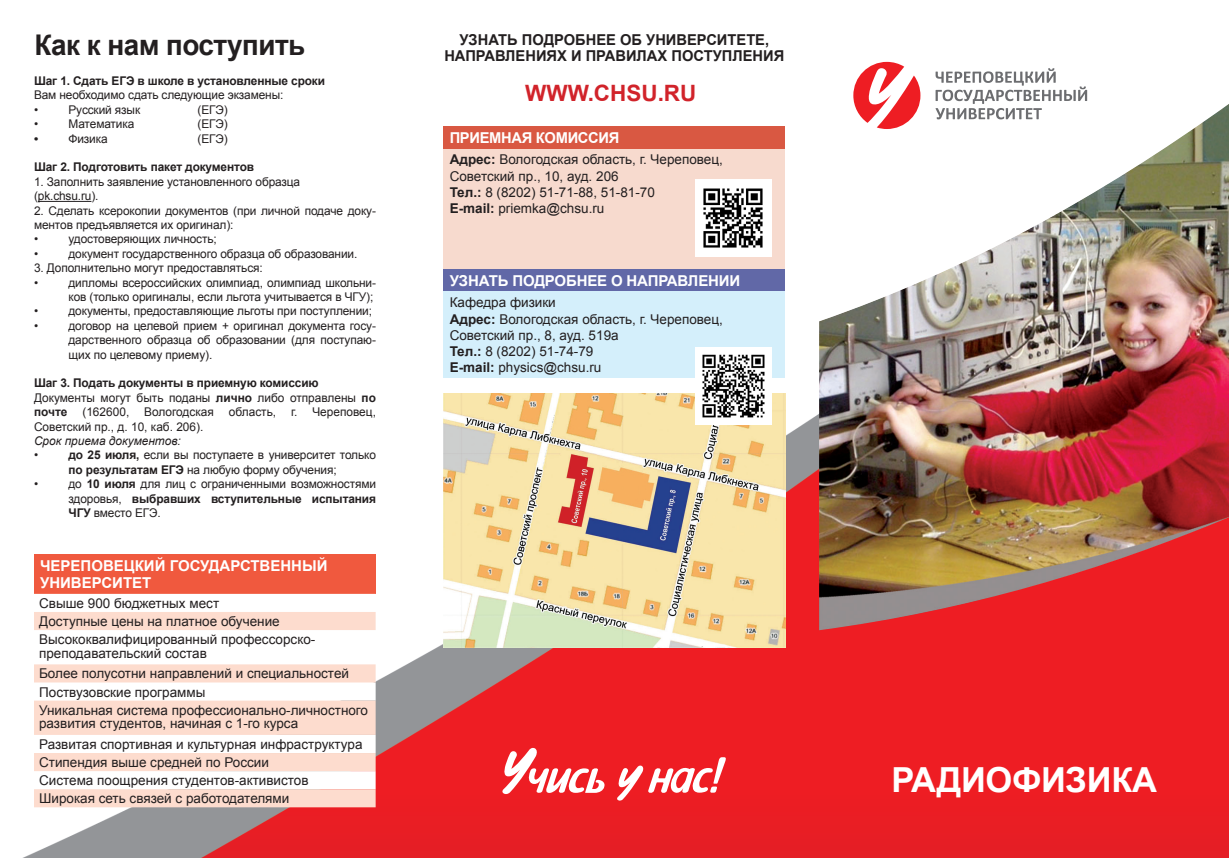
<style>
.page{position:relative;width:1229px;height:858px;background:#fff}
.page>*{position:absolute;margin:0;border:0;box-sizing:border-box;transform-origin:0 0}
.t1{font:700 34.5px "Arial";letter-spacing:-.01em;color:#fff}
.t2{font:700 28.5px "Arial";letter-spacing:-.02em;color:#231f20}
.t3{font:700 22.5px "Arial";color:#d1232a}
.t4{font:700 15px "Arial";letter-spacing:-.01em;color:#fff}
.t5{font:700 15px "Arial";color:#231f20}
.t6{font:13.5px/13.5px "Arial";color:#231f20}
.t7{font:12px/14.4px "Arial";letter-spacing:-.01em;color:#231f20}
.t8{font:700 12px "Arial";letter-spacing:-.01em;color:#231f20}
.t9{font:italic 12px "Arial";color:#231f20}
.s1{font-weight:700}
</style>
<div class="page">
<img style="left:23px;top:61px;width:1206px;height:797px">
<div style="left:444px;top:126px;width:341px;height:23px;background:#d95842"></div>
<div style="left:444px;top:149px;width:341px;height:119px;background:#f7dace"></div>
<div style="left:444px;top:268px;width:341px;height:23px;background:#6168a7"></div>
<div style="left:444px;top:291px;width:341px;height:87px;background:#d4effb"></div>
<svg style="left:853px;top:62px;width:67px;height:42px"></svg>
<svg style="left:936px;top:68px;width:151px;height:36px"></svg>
<img style="left:444px;top:393px;width:341px;height:254px">
<svg style="left:500px;top:745px;width:106px;height:51px"></svg>
<svg style="left:615px;top:757px;width:111px;height:45px"></svg>
<img style="left:819px;top:104px;width:410px;height:526px">
<div style="left:34px;top:554px;width:342px;height:40px;background:#f0593e"></div>
<svg style="left:34px;top:594px;width:342px;height:18px"></svg>
<svg style="left:34px;top:612px;width:342px;height:195px;fill:#fddcce"></svg>
<img style="left:695px;top:180px;width:76px;height:76px">
<img style="left:695px;top:347px;width:76px;height:77px">
<hr style="left:38px;top:201px;width:53px;height:1px;background:#231f20">
<p class="t2" style="left:34px;top:26px;width:273px">Как к нам поступить</p>
<p class="t8" style="left:34px;top:73px;width:293px">Шаг 1. Сдать ЕГЭ в школе в установленные сроки</p>
<p class="t7" style="left:34px;top:88px;width:251px">Вам необходимо сдать следующие экзамены:</p>
<p class="t7" style="left:34px;top:102px;width:6px">•</p>
<p class="t7" style="left:69px;top:102px;width:73px">Русский язык</p>
<p class="t7" style="left:198px;top:102px;width:32px">(ЕГЭ)</p>
<p class="t7" style="left:34px;top:117px;width:6px">•</p>
<p class="t7" style="left:69px;top:117px;width:67px">Математика</p>
<p class="t7" style="left:198px;top:117px;width:32px">(ЕГЭ)</p>
<p class="t8" style="left:34px;top:130px;width:6px">•</p>
<p class="t7" style="left:69px;top:131px;width:41px">Физика</p>
<p class="t7" style="left:198px;top:131px;width:32px">(ЕГЭ)</p>
<p class="t8" style="left:34px;top:159px;width:222px">Шаг 2. Подготовить пакет документов</p>
<p class="t7" style="left:34px;top:174px;width:268px">1. Заполнить заявление установленного образца</p>
<p class="t7" style="left:34px;top:189px;width:66px">(pk.chsu.ru).</p>
<p class="t7" style="left:34px;top:203px;width:344px">2. Сделать ксерокопии документов (при личной подаче доку&shy;ментов предъявляется их оригинал):</p>
<p class="t7" style="left:34px;top:232px;width:6px">•</p>
<p class="t7" style="left:69px;top:232px;width:150px">удостоверяющих личность;</p>
<p class="t7" style="left:34px;top:246px;width:6px">•</p>
<p class="t7" style="left:69px;top:246px;width:290px">документ государственного образца об образовании.</p>
<p class="t7" style="left:34px;top:261px;width:230px">3. Дополнительно могут предоставляться:</p>
<p class="t7" style="left:34px;top:275px;width:6px">•</p>
<p class="t7" style="left:69px;top:275px;width:309px">дипломы всероссийских олимпиад, олимпиад школьни&shy;ков (только оригиналы, если льгота учитывается в ЧГУ);</p>
<p class="t7" style="left:34px;top:304px;width:6px">•</p>
<p class="t7" style="left:69px;top:304px;width:305px">документы, предоставляющие льготы при поступлении;</p>
<p class="t7" style="left:34px;top:318px;width:6px">•</p>
<p class="t7" style="left:69px;top:318px;width:309px;text-align:justify">договор на целевой прием + оригинал документа госу&shy;дарственного образца об образовании (для поступаю&shy;щих по целевому приему).</p>
<p class="t8" style="left:34px;top:375px;width:286px">Шаг 3. Подать документы в приемную комиссию</p>
<p class="t7" style="left:34px;top:390px;width:344px">Документы могут быть поданы <span class="s1">лично</span> либо отправлены <span class="s1">по</span></p>
<p class="t7" style="left:34px;top:405px;width:343px"><span class="s1">почте</span> (162600, Вологодская область, г. Череповец,</p>
<p class="t7" style="left:34px;top:419px;width:171px">Советский пр., д. 10, каб. 206).</p>
<p class="t9" style="left:34px;top:433px;width:148px">Срок приема документов:</p>
<p class="t7" style="left:34px;top:448px;width:6px">•</p>
<p class="t7" style="left:69px;top:448px;width:309px"><span class="s1">до 25 июля,</span> если вы поступаете в университет только <span class="s1">по результатам ЕГЭ</span> на любую форму обучения;</p>
<p class="t7" style="left:34px;top:477px;width:6px">•</p>
<p class="t7" style="left:69px;top:477px;width:309px;text-align:justify">до <span class="s1">10 июля</span> для лиц с ограниченными возможностями здоровья, <span class="s1">выбравших вступительные испытания ЧГУ</span> вместо ЕГЭ.</p>
<p class="t4" style="left:40px;top:556px;width:289px">ЧЕРЕПОВЕЦКИЙ ГОСУДАРСТВЕННЫЙ</p>
<p class="t4" style="left:40px;top:572px;width:113px">УНИВЕРСИТЕТ</p>
<p class="t6" style="left:39px;top:596px;width:182px">Свыше 900 бюджетных мест</p>
<p class="t6" style="left:39px;top:614px;width:242px">Доступные цены на платное обучение</p>
<p class="t6" style="left:39px;top:632px;width:278px">Высококвалифицированный профессорско&shy;преподавательский состав</p>
<p class="t6" style="left:39px;top:667px;width:311px">Более полусотни направлений и специальностей</p>
<p class="t6" style="left:39px;top:685px;width:168px">Поствузовские программы</p>
<p class="t6" style="left:39px;top:703px;width:331px">Уникальная система профессионально-личностного развития студентов, начиная с 1-го курса</p>
<p class="t6" style="left:39px;top:737px;width:325px">Развитая спортивная и культурная инфраструктура</p>
<p class="t6" style="left:39px;top:755px;width:231px">Стипендия выше средней по России</p>
<p class="t6" style="left:39px;top:773px;width:271px">Система поощрения студентов-активистов</p>
<p class="t6" style="left:39px;top:792px;width:252px">Широкая сеть связей с работодателями</p>
<p class="t5" style="left:459px;top:30px;width:311px">УЗНАТЬ ПОДРОБНЕЕ ОБ УНИВЕРСИТЕТЕ,</p>
<p class="t5" style="left:444px;top:46px;width:341px">НАПРАВЛЕНИЯХ И ПРАВИЛАХ ПОСТУПЛЕНИЯ</p>
<p class="t3" style="left:525px;top:78px;width:173px">WWW.CHSU.RU</p>
<p class="t4" style="left:450px;top:127px;width:171px">ПРИЕМНАЯ КОМИССИЯ</p>
<p class="t6" style="left:450px;top:153px;width:275px"><span class="s1">Адрес:</span> Вологодская область, г. Череповец,</p>
<p class="t6" style="left:450px;top:169px;width:170px">Советский пр., 10, ауд. 206</p>
<p class="t6" style="left:450px;top:185px;width:207px"><span class="s1">Тел.:</span> 8 (8202) 51-71-88, 51-81-70</p>
<p class="t6" style="left:450px;top:202px;width:156px"><span class="s1">E-mail:</span> priemka@chsu.ru</p>
<p class="t4" style="left:450px;top:270px;width:292px">УЗНАТЬ ПОДРОБНЕЕ О НАПРАВЛЕНИИ</p>
<p class="t6" style="left:450px;top:296px;width:108px">Кафедра физики</p>
<p class="t6" style="left:450px;top:312px;width:275px"><span class="s1">Адрес:</span> Вологодская область, г. Череповец,</p>
<p class="t6" style="left:450px;top:328px;width:170px">Советский пр., 8, ауд. 519а</p>
<p class="t6" style="left:450px;top:344px;width:145px"><span class="s1">Тел.:</span> 8 (8202) 51-74-79</p>
<p class="t6" style="left:450px;top:361px;width:153px"><span class="s1">E-mail:</span> physics@chsu.ru</p>
<p class="t1" style="left:891px;top:757px;width:267px">РАДИОФИЗИКА</p>
</div>
